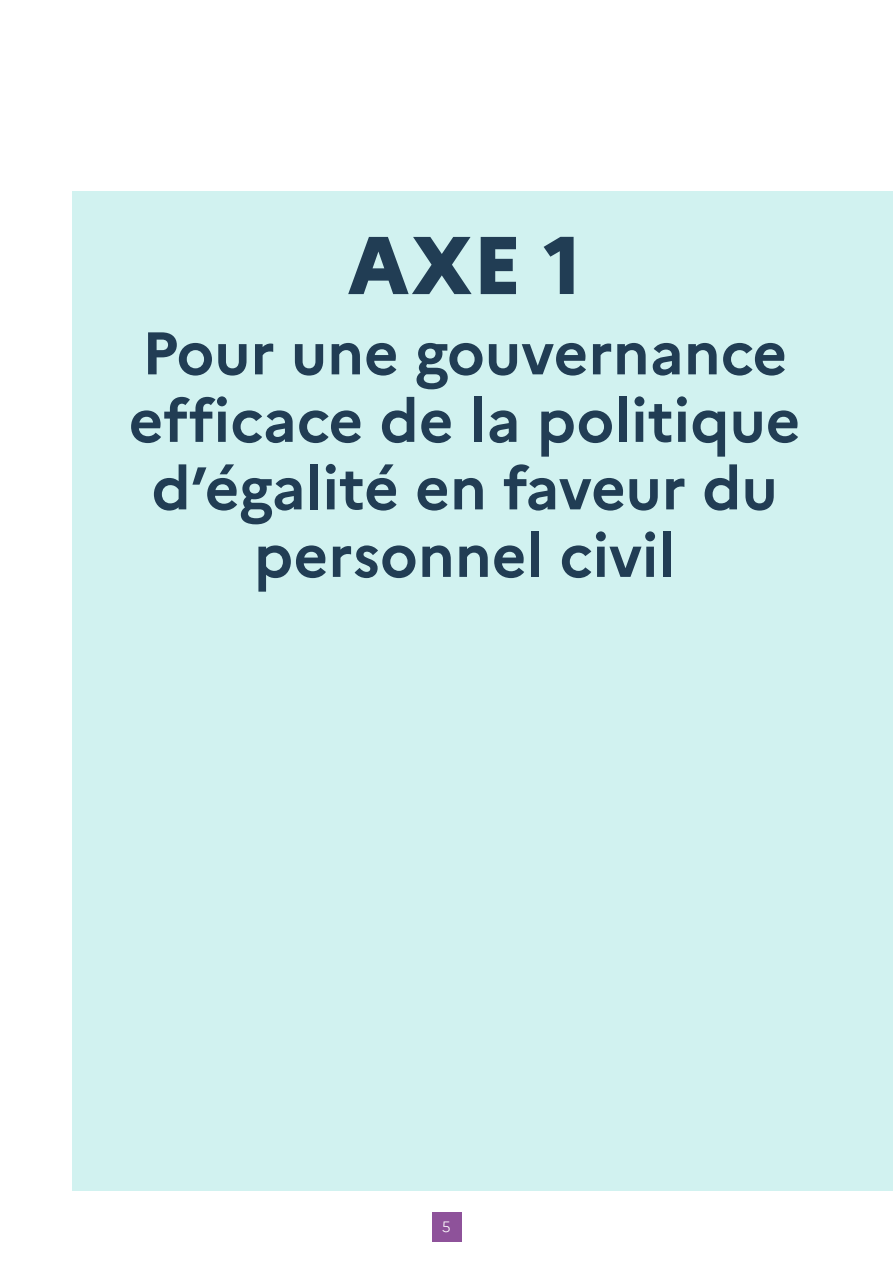
<style>
.page{position:relative;width:893px;height:1263px;background:#fff}
.page>*{position:absolute;margin:0;border:0;box-sizing:border-box;transform-origin:0 0}
.t1{font:800 81.75px "Marianne";color:#213d54}
.t2{font:700 60px/67.5px "Marianne";color:#213d54;text-align:center}
.t3{font:300 15px "Marianne";color:#fff}
</style>
<div class="page">
<div style="left:432px;top:1212px;width:29px;height:30px;background:#8e529a"></div>
<div style="left:72px;top:191px;width:821px;height:1000px;background:#d1f2f0"></div>
<p class="t1" style="left:348px;top:215px;width:235px">AXE 1</p>
<p class="t2" style="left:129px;top:319px;width:673px">Pour une gouvernance efficace de la politique d’égalité en faveur du personnel civil</p>
<p class="t3" style="left:442px;top:1218px;width:10px">5</p>
</div>
